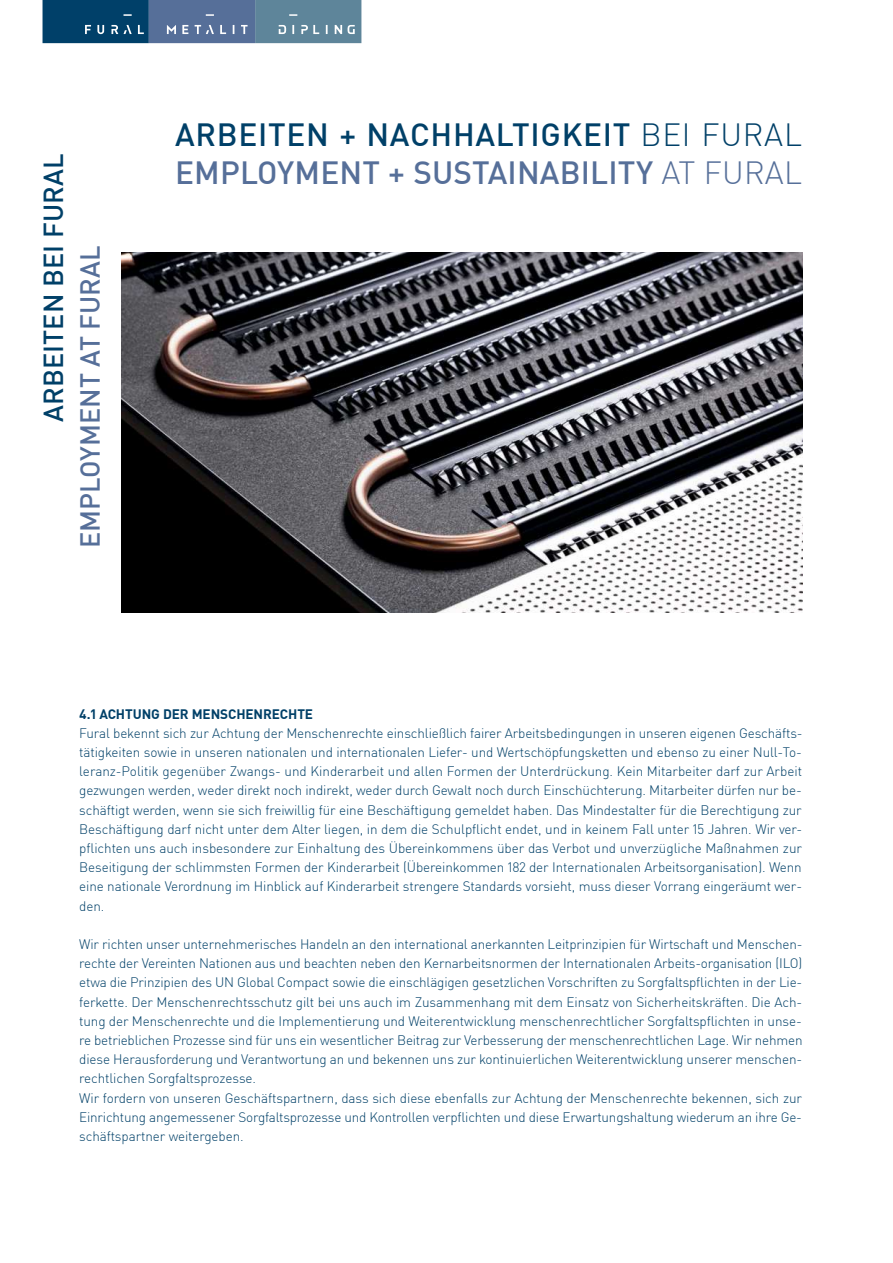
<style>
.page{position:relative;width:893px;height:1263px;background:#fff}
.page>*{position:absolute;margin:0;border:0;box-sizing:border-box;transform-origin:0 0}
.t1{font:500 31.5px/38.4px "DIN Pro";letter-spacing:.005em;color:#566f99}
.t2{font:500 27px "DIN Pro";letter-spacing:.005em;color:#566f99}
.t3{font:500 27px "DIN Pro";letter-spacing:.005em;color:#004068}
.t4{font:300 13.5px/19.2px "DIN Pro";letter-spacing:-.01em;color:#004068;text-align:justify}
.t5{font:700 13.5px "DIN Pro";letter-spacing:-.005em;color:#004068}
.s1{color:#004068}
.s2{font-weight:300;color:#004068}
.s3{font-weight:300}
</style>
<div class="page">
<img style="left:121px;top:252px;width:681px;height:360px">
<svg style="left:43px;top:0;width:318px;height:43px"></svg>
<h2 class="t3" style="left:39px;top:422px;width:270px;rotate:-90deg">ARBEITEN BEI FURAL</h2>
<h2 class="t2" style="left:76px;top:548px;width:304px;rotate:-90deg">EMPLOYMENT AT FURAL</h2>
<h1 class="t1" style="left:175px;top:116px;width:628px"><span class="s1">ARBEITEN + NACHHALTIGKEIT</span> <span class="s2">BEI FURAL<br></span>EMPLOYMENT + SUSTAINABILITY <span class="s3">AT FURAL</span></h1>
<p class="t5" style="left:79px;top:703px;width:235px">4.1 ACHTUNG DER MENSCHENRECHTE</p>
<p class="t4" style="left:79px;top:724px;width:725px">Fural bekennt sich zur Achtung der Menschenrechte einschließlich fairer Arbeitsbedingungen in unseren eigenen Geschäfts&shy;tätigkeiten sowie in unseren nationalen und internationalen Liefer- und Wertschöpfungsketten und ebenso zu einer Null-To&shy;leranz-Politik gegenüber Zwangs- und Kinderarbeit und allen Formen der Unterdrückung. Kein Mitarbeiter darf zur Arbeit gezwungen werden, weder direkt noch indirekt, weder durch Gewalt noch durch Einschüchterung. Mitarbeiter dürfen nur be&shy;schäftigt werden, wenn sie sich freiwillig für eine Beschäftigung gemeldet haben. Das Mindestalter für die Berechtigung zur Beschäftigung darf nicht unter dem Alter liegen, in dem die Schulp昀氀icht endet, und in keinem Fall unter 15 Jahren. Wir ver&shy;p昀氀ichten uns auch insbesondere zur Einhaltung des Übereinkommens über das Verbot und unverzügliche Maßnahmen zur Beseitigung der schlimmsten Formen der Kinderarbeit (Übereinkommen 182 der Internationalen Arbeitsorganisation). Wenn eine nationale Verordnung im Hinblick auf Kinderarbeit strengere Standards vorsieht, muss dieser Vorrang eingeräumt wer&shy;den.</p>
<p class="t4" style="left:79px;top:935px;width:725px;text-align:left">Wir richten unser unternehmerisches Handeln an den international anerkannten Leitprinzipien für Wirtschaft und Menschen&shy;rechte der Vereinten Nationen aus und beachten neben den Kernarbeitsnormen der Internationalen Arbeits-organisation (ILO) etwa die Prinzipien des UN Global Compact sowie die einschlägigen gesetzlichen Vorschriften zu Sorgfaltsp昀氀ichten in der Lie&shy;ferkette. Der Menschenrechtsschutz gilt bei uns auch im Zusammenhang mit dem Einsatz von Sicherheitskräften. Die Ach&shy;tung der Menschenrechte und die Implementierung und Weiterentwicklung menschenrechtlicher Sorgfaltsp昀氀ichten in unse&shy;re betrieblichen Prozesse sind für uns ein wesentlicher Beitrag zur Verbesserung der menschenrechtlichen Lage. Wir nehmen diese Herausforderung und Verantwortung an und bekennen uns zur kontinuierlichen Weiterentwicklung unserer menschen&shy;rechtlichen Sorgfaltsprozesse.<br>Wir fordern von unseren Geschäftspartnern, dass sich diese ebenfalls zur Achtung der Menschenrechte bekennen, sich zur Einrichtung angemessener Sorgfaltsprozesse und Kontrollen verp昀氀ichten und diese Erwartungshaltung wiederum an ihre Ge&shy;schäftspartner weitergeben.</p>
</div>
